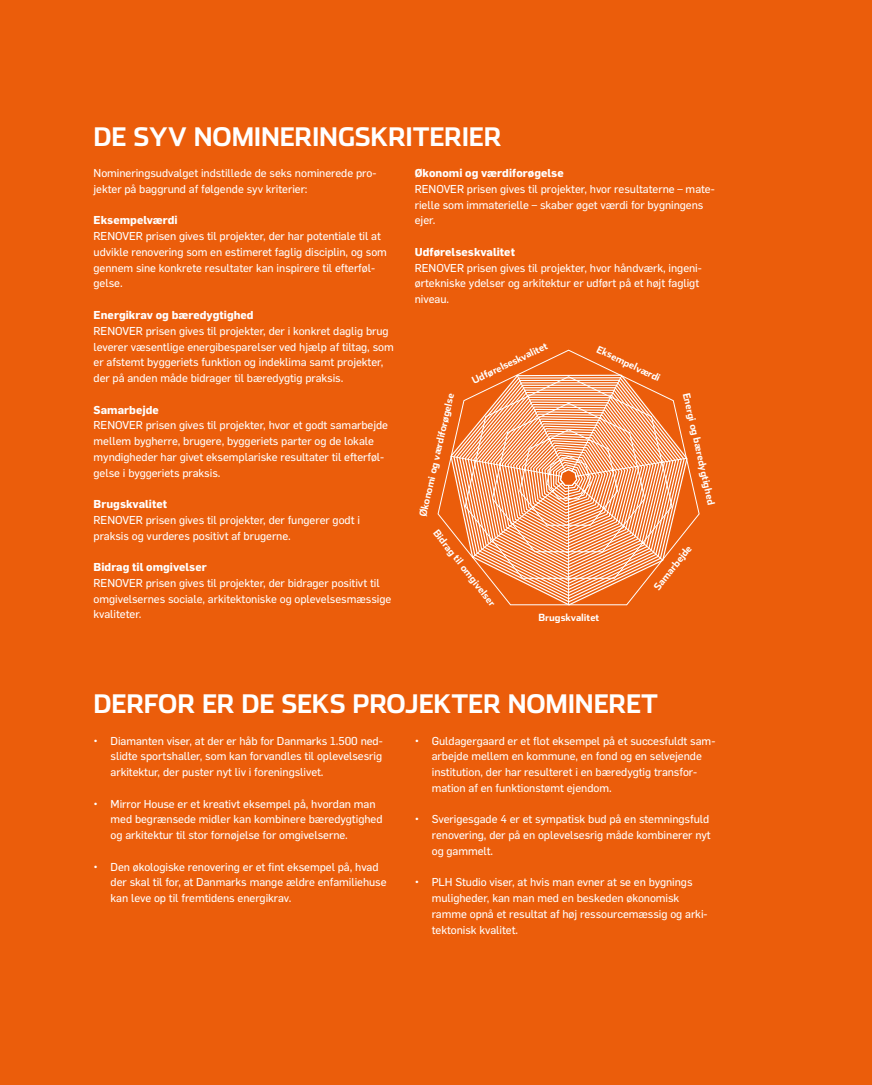
<style>
.page{position:relative;width:872px;height:1085px;background:#fff}
.page>*{position:absolute;margin:0;border:0;box-sizing:border-box;transform-origin:0 0}
.t1{font:700 25.5px "Stainless";letter-spacing:-.01em;color:#fff}
.Body{font:11.25px/15.8px "Flama Basic";letter-spacing:-.005em;color:#fff}
.t2{font:700 11.25px "Flama";letter-spacing:.005em;color:#fff}
.t3{font:700 9.9px "Stainless";color:#fff}
</style>
<div class="page">
<div style="left:0;top:0;width:872px;height:1084px;background:#eb5d0b"></div>
<svg style="left:437px;top:349px;width:263px;height:181px"></svg>
<svg style="left:450px;top:374px;width:238px;height:232px"></svg>
<h2 class="t1" style="left:94px;top:121px;width:409px">DE SYV NOMINERINGSKRITERIER</h2>
<p class="Body" style="left:94px;top:164px;width:284px">Nomineringsudvalget indstillede de seks nominerede pro&shy;jekter på baggrund af følgende syv kriterier:</p>
<h4 class="t2" style="left:94px;top:212px;width:86px">Eksempelværdi</h4>
<p class="Body" style="left:94px;top:227px;width:295px">RENOVER prisen gives til projekter, der har potentiale til at udvikle renovering som en estimeret faglig disciplin, og som gennem sine konkrete resultater kan inspirere til efterføl&shy;gelse.</p>
<h4 class="t2" style="left:94px;top:307px;width:162px">Energikrav og bæredygtighed</h4>
<p class="Body" style="left:94px;top:322px;width:302px">RENOVER prisen gives til projekter, der i konkret daglig brug leverer væsentlige energibesparelser ved hjælp af tiltag, som er afstemt byggeriets funktion og indeklima samt projekter, der på anden måde bidrager til bæredygtig praksis.</p>
<h4 class="t2" style="left:94px;top:401px;width:67px">Samarbejde</h4>
<p class="Body" style="left:94px;top:416px;width:296px">RENOVER prisen gives til projekter, hvor et godt samarbejde mellem bygherre, brugere, byggeriets parter og de lokale myndigheder har givet eksemplariske resultater til efterføl&shy;gelse i byggeriets praksis.</p>
<h4 class="t2" style="left:94px;top:496px;width:75px">Brugskvalitet</h4>
<p class="Body" style="left:94px;top:511px;width:268px">RENOVER prisen gives til projekter, der fungerer godt i praksis og vurderes positivt af brugerne.</p>
<h4 class="t2" style="left:94px;top:559px;width:115px">Bidrag til omgivelser</h4>
<p class="Body" style="left:94px;top:574px;width:299px">RENOVER prisen gives til projekter, der bidrager positivt til omgivelsernes sociale, arkitektoniske og oplevelsesmæssige kvaliteter.</p>
<h4 class="t2" style="left:415px;top:165px;width:150px">Økonomi og værdiforøgelse</h4>
<p class="Body" style="left:415px;top:180px;width:301px">RENOVER prisen gives til projekter, hvor resultaterne – mate&shy;rielle som immaterielle – skaber øget værdi for bygningens ejer.</p>
<h4 class="t2" style="left:415px;top:244px;width:102px">Udførelseskvalitet</h4>
<p class="Body" style="left:415px;top:259px;width:289px">RENOVER prisen gives til projekter, hvor håndværk, ingeni&shy;ørtekniske ydelser og arkitektur er udført på et højt fagligt niveau.</p>
<p class="t3" style="left:470px;top:375px;width:84px;rotate:-26deg">Udførelseskvalitet</p>
<p class="t3" style="left:600px;top:342px;width:71px;rotate:26deg">Eksempelværdi</p>
<p class="t3" style="left:692px;top:391px;width:116px;rotate:77deg">Energi og bæredygtighed</p>
<p class="t3" style="left:416px;top:515px;width:127px;rotate:-77deg">Økonomi og værdiforøgelse</p>
<p class="t3" style="left:440px;top:526px;width:96px;rotate:52deg">Bidrag til omgivelser</p>
<p class="t3" style="left:651px;top:585px;width:55px;rotate:-52deg">Samarbejde</p>
<p class="t3" style="left:538px;top:611px;width:62px">Brugskvalitet</p>
<h2 class="t1" style="left:94px;top:688px;width:566px">DERFOR ER DE SEKS PROJEKTER NOMINERET</h2>
<p class="Body" style="left:111px;top:731px;width:274px;text-align:justify;text-indent:-17px">• Diamanten viser, at der er håb for Danmarks 1.500 ned&shy;slidte sportshaller, som kan forvandles til oplevelsesrig arkitektur, der puster nyt liv i foreningslivet.</p>
<p class="Body" style="left:111px;top:794px;width:273px;text-indent:-17px">• Mirror House er et kreativt eksempel på, hvordan man med begrænsede midler kan kombinere bæredygtighed og arkitektur til stor fornøjelse for omgivelserne.</p>
<p class="Body" style="left:111px;top:857px;width:277px;text-indent:-17px">• Den økologiske renovering er et fint eksempel på, hvad der skal til for, at Danmarks mange ældre enfamiliehuse kan leve op til fremtidens energikrav.</p>
<p class="Body" style="left:432px;top:731px;width:285px;text-indent:-17px">• Guldagergaard er et flot eksempel på et succesfuldt sam&shy;arbejde mellem en kommune, en fond og en selvejende institution, der har resulteret i en bæredygtig transfor&shy;mation af en funktionstømt ejendom.</p>
<p class="Body" style="left:432px;top:810px;width:280px;text-indent:-17px">• Sverigesgade 4 er et sympatisk bud på en stemningsfuld renovering, der på en oplevelsesrig måde kombinerer nyt og gammelt.</p>
<p class="Body" style="left:432px;top:873px;width:277px;text-indent:-17px">• PLH Studio viser, at hvis man evner at se en bygnings muligheder, kan man med en beskeden økonomisk ramme opnå et resultat af høj ressourcemæssig og arki&shy;tektonisk kvalitet.</p>
</div>
